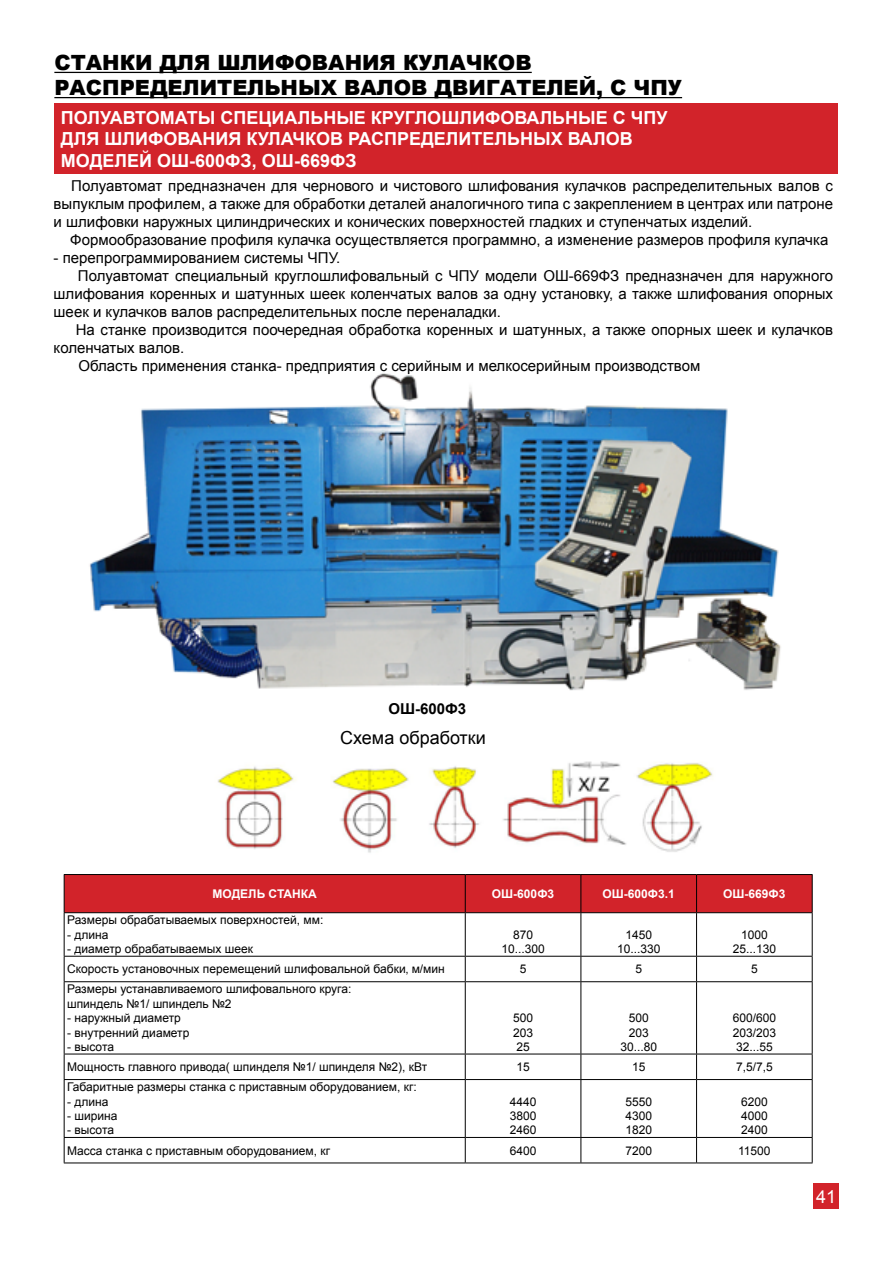
<style>
.page{position:relative;width:893px;height:1263px;background:#fff}
.page>*{position:absolute;margin:0;border:0;box-sizing:border-box;transform-origin:0 0}
.t1{font:900 21px/25.2px "Arial";color:#000}
.t2{font:700 18px/21.6px "Arial";color:#fff}
.t3{font:18px "Arial";color:#000}
.t4{font:18px "Arial";color:#fff}
.t5{font:15px/18px "Arial";color:#000;text-align:justify}
.t6{font:700 15px "Arial";color:#000}
.t7{font:12px/14.4px "Arial";color:#000;text-align:justify}
.t8{font:700 12px "Arial";color:#fff}
</style>
<div class="page">
<img style="left:89px;top:373px;width:692px;height:318px">
<div style="left:54px;top:104px;width:784px;height:70px;background:#d2232a"></div>
<hr style="left:54px;top:72px;width:478px;height:1px;background:#000">
<hr style="left:54px;top:97px;width:628px;height:1px;background:#000">
<div style="left:65px;top:875px;width:747px;height:37px;background:#d2232a"></div>
<hr style="left:465px;top:875px;width:1px;height:37px;background:#000">
<hr style="left:580px;top:875px;width:1px;height:37px;background:#000">
<hr style="left:696px;top:875px;width:1px;height:37px;background:#000">
<hr style="left:64px;top:913px;width:1px;height:43px;background:#000">
<hr style="left:465px;top:913px;width:1px;height:43px;background:#000">
<hr style="left:580px;top:913px;width:1px;height:43px;background:#000">
<hr style="left:696px;top:913px;width:1px;height:43px;background:#000">
<hr style="left:812px;top:913px;width:1px;height:43px;background:#000">
<hr style="left:64px;top:956px;width:401px;height:1px;background:#000">
<svg style="left:64px;top:956px;width:1px;height:25px"></svg>
<hr style="left:465px;top:956px;width:116px;height:1px;background:#000">
<svg style="left:465px;top:956px;width:1px;height:25px"></svg>
<hr style="left:581px;top:956px;width:116px;height:1px;background:#000">
<svg style="left:580px;top:956px;width:1px;height:25px"></svg>
<hr style="left:697px;top:956px;width:116px;height:1px;background:#000">
<svg style="left:696px;top:956px;width:1px;height:25px"></svg>
<svg style="left:812px;top:956px;width:1px;height:25px"></svg>
<hr style="left:64px;top:981px;width:401px;height:1px;background:#000">
<hr style="left:64px;top:982px;width:1px;height:72px;background:#000">
<hr style="left:465px;top:981px;width:116px;height:1px;background:#000">
<hr style="left:465px;top:982px;width:1px;height:72px;background:#000">
<hr style="left:581px;top:981px;width:116px;height:1px;background:#000">
<hr style="left:580px;top:982px;width:1px;height:72px;background:#000">
<hr style="left:697px;top:981px;width:116px;height:1px;background:#000">
<hr style="left:696px;top:982px;width:1px;height:72px;background:#000">
<hr style="left:812px;top:982px;width:1px;height:72px;background:#000">
<hr style="left:64px;top:1054px;width:401px;height:1px;background:#000">
<svg style="left:64px;top:1054px;width:1px;height:25px"></svg>
<hr style="left:465px;top:1054px;width:116px;height:1px;background:#000">
<svg style="left:465px;top:1054px;width:1px;height:25px"></svg>
<hr style="left:581px;top:1054px;width:116px;height:1px;background:#000">
<svg style="left:580px;top:1054px;width:1px;height:25px"></svg>
<hr style="left:697px;top:1054px;width:116px;height:1px;background:#000">
<svg style="left:696px;top:1054px;width:1px;height:25px"></svg>
<svg style="left:812px;top:1054px;width:1px;height:25px"></svg>
<hr style="left:64px;top:1079px;width:401px;height:1px;background:#000">
<hr style="left:64px;top:1080px;width:1px;height:57px;background:#000">
<hr style="left:465px;top:1079px;width:116px;height:1px;background:#000">
<hr style="left:465px;top:1080px;width:1px;height:57px;background:#000">
<hr style="left:581px;top:1079px;width:116px;height:1px;background:#000">
<hr style="left:580px;top:1080px;width:1px;height:57px;background:#000">
<hr style="left:697px;top:1079px;width:116px;height:1px;background:#000">
<hr style="left:696px;top:1080px;width:1px;height:57px;background:#000">
<hr style="left:812px;top:1080px;width:1px;height:57px;background:#000">
<hr style="left:64px;top:1137px;width:401px;height:1px;background:#000">
<svg style="left:64px;top:1138px;width:1px;height:24px"></svg>
<hr style="left:465px;top:1137px;width:116px;height:1px;background:#000">
<svg style="left:465px;top:1138px;width:1px;height:24px"></svg>
<hr style="left:581px;top:1137px;width:116px;height:1px;background:#000">
<svg style="left:580px;top:1138px;width:1px;height:24px"></svg>
<hr style="left:697px;top:1137px;width:116px;height:1px;background:#000">
<svg style="left:696px;top:1138px;width:1px;height:24px"></svg>
<svg style="left:812px;top:1138px;width:1px;height:24px"></svg>
<hr style="left:64px;top:1162px;width:401px;height:1px;background:#000">
<hr style="left:465px;top:1162px;width:116px;height:1px;background:#000">
<hr style="left:581px;top:1162px;width:116px;height:1px;background:#000">
<hr style="left:697px;top:1162px;width:116px;height:1px;background:#000">
<hr style="left:64px;top:874px;width:401px;height:1px;background:#000">
<hr style="left:64px;top:875px;width:1px;height:37px;background:#000">
<hr style="left:465px;top:874px;width:116px;height:1px;background:#000">
<hr style="left:581px;top:874px;width:116px;height:1px;background:#000">
<hr style="left:697px;top:874px;width:116px;height:1px;background:#000">
<hr style="left:812px;top:875px;width:1px;height:37px;background:#000">
<hr style="left:64px;top:912px;width:401px;height:1px;background:#000">
<hr style="left:465px;top:912px;width:116px;height:1px;background:#000">
<hr style="left:581px;top:912px;width:116px;height:1px;background:#000">
<hr style="left:697px;top:912px;width:116px;height:1px;background:#000">
<img style="left:218px;top:761px;width:495px;height:92px">
<div style="left:813px;top:1183px;width:26px;height:26px;background:#d2232a"></div>
<h1 class="t1" style="left:54px;top:49px;width:629px">СТАНКИ ДЛЯ ШЛИФОВАНИЯ КУЛАЧКОВ<br>РАСПРЕДЕЛИТЕЛЬНЫХ ВАЛОВ ДВИГАТЕЛЕЙ, С ЧПУ</h1>
<p class="t2" style="left:61px;top:107px;width:608px">ПОЛУАВТОМАТЫ СПЕЦИАЛЬНЫЕ КРУГЛОШЛИФОВАЛЬНЫЕ С ЧПУ<br>ДЛЯ ШЛИФОВАНИЯ КУЛАЧКОВ РАСПРЕДЕЛИТЕЛЬНЫХ ВАЛОВ<br>МОДЕЛЕЙ ОШ-600ФЗ, ОШ-669ФЗ</p>
<p class="t5" style="left:54px;top:177px;width:781px;text-indent:18px">Полуавтомат предназначен для чернового и чистового шлифования кулачков распределительных валов с выпуклым профилем, а также для обработки деталей аналогичного типа с закреплением в центрах или патроне и шлифовки наружных цилиндрических и конических поверхностей гладких и ступенчатых изделий.</p>
<p class="t5" style="left:70px;top:231px;width:759px">Формообразование профиля кулачка осуществляется программно, а изменение размеров профиля кулачка</p>
<p class="t5" style="left:54px;top:249px;width:288px">- перепрограммированием системы ЧПУ.</p>
<p class="t5" style="left:78px;top:267px;width:757px">Полуавтомат специальный круглошлифовальный с ЧПУ модели ОШ-669ФЗ предназначен для наружного</p>
<p class="t5" style="left:54px;top:285px;width:781px">шлифования коренных и шатунных шеек коленчатых валов за одну установку, а также шлифования опорных</p>
<p class="t5" style="left:54px;top:303px;width:449px">шеек и кулачков валов распределительных после переналадки.</p>
<p class="t5" style="left:76px;top:321px;width:759px">На станке производится поочередная обработка коренных и шатунных, а также опорных шеек и кулачков</p>
<p class="t5" style="left:54px;top:339px;width:132px">коленчатых валов.</p>
<p class="t5" style="left:79px;top:357px;width:623px">Область применения станка- предприятия с серийным и мелкосерийным производством</p>
<p class="t6" style="left:388px;top:699px;width:79px">ОШ-600Ф3</p>
<p class="t3" style="left:340px;top:726px;width:147px">Схема обработки</p>
<p class="t8" style="left:213px;top:886px;width:106px">МОДЕЛЬ СТАНКА</p>
<p class="t8" style="left:492px;top:886px;width:64px">ОШ-600Ф3</p>
<p class="t8" style="left:603px;top:886px;width:74px">ОШ-600Ф3.1</p>
<p class="t8" style="left:723px;top:886px;width:64px">ОШ-669Ф3</p>
<p class="t7" style="left:67px;top:913px;width:258px">Размеры обрабатываемых поверхностей, мм:</p>
<p class="t7" style="left:67px;top:927px;width:43px">- длина</p>
<p class="t7" style="left:67px;top:942px;width:187px">- диаметр обрабатываемых шеек</p>
<p class="t7" style="left:501px;top:927px;width:45px;text-align:center">870<br>10...300</p>
<p class="t7" style="left:617px;top:927px;width:45px;text-align:center">1450<br>10...330</p>
<p class="t7" style="left:733px;top:927px;width:45px;text-align:center">1000<br>25...130</p>
<p class="t7" style="left:67px;top:962px;width:379px">Скорость установочных перемещений шлифовальной бабки‚ м/мин</p>
<p class="t7" style="left:520px;top:962px;width:8px">5</p>
<p class="t7" style="left:635px;top:962px;width:8px">5</p>
<p class="t7" style="left:751px;top:962px;width:8px">5</p>
<p class="t7" style="left:67px;top:982px;width:286px">Размеры устанавливаемого шлифовального круга: шпиндель №1/ шпиндель №2</p>
<p class="t7" style="left:67px;top:1011px;width:115px">- наружный диаметр</p>
<p class="t7" style="left:67px;top:1025px;width:124px">- внутренний диаметр</p>
<p class="t7" style="left:67px;top:1040px;width:48px">- высота</p>
<p class="t7" style="left:513px;top:1011px;width:22px">500<br>203<br>25</p>
<p class="t7" style="left:620px;top:1011px;width:38px;text-align:center">500<br>203<br>30...80</p>
<p class="t7" style="left:733px;top:1011px;width:45px">600/600<br>203/203<br>32...55</p>
<p class="t7" style="left:67px;top:1060px;width:362px">Мощность главного привода( шпинделя №1/ шпинделя №2), кВт</p>
<p class="t7" style="left:516px;top:1060px;width:15px">15</p>
<p class="t7" style="left:632px;top:1060px;width:15px">15</p>
<p class="t7" style="left:736px;top:1060px;width:38px">7,5/7,5</p>
<p class="t7" style="left:67px;top:1080px;width:351px">Габаритные размеры станка с приставным оборудованием, кг:</p>
<p class="t7" style="left:67px;top:1094px;width:43px">- длина</p>
<p class="t7" style="left:67px;top:1109px;width:52px">- ширина</p>
<p class="t7" style="left:67px;top:1123px;width:48px">- высота</p>
<p class="t7" style="left:510px;top:1094px;width:28px">4440<br>3800<br>2460</p>
<p class="t7" style="left:625px;top:1094px;width:28px">5550<br>4300<br>1820</p>
<p class="t7" style="left:741px;top:1094px;width:28px">6200<br>4000<br>2400</p>
<p class="t7" style="left:67px;top:1143px;width:264px">Масса станка с приставным оборудованием, кг</p>
<p class="t7" style="left:510px;top:1143px;width:28px">6400</p>
<p class="t7" style="left:625px;top:1143px;width:28px">7200</p>
<p class="t7" style="left:738px;top:1143px;width:34px">11500</p>
<p class="t4" style="left:816px;top:1185px;width:22px">41</p>
</div>
